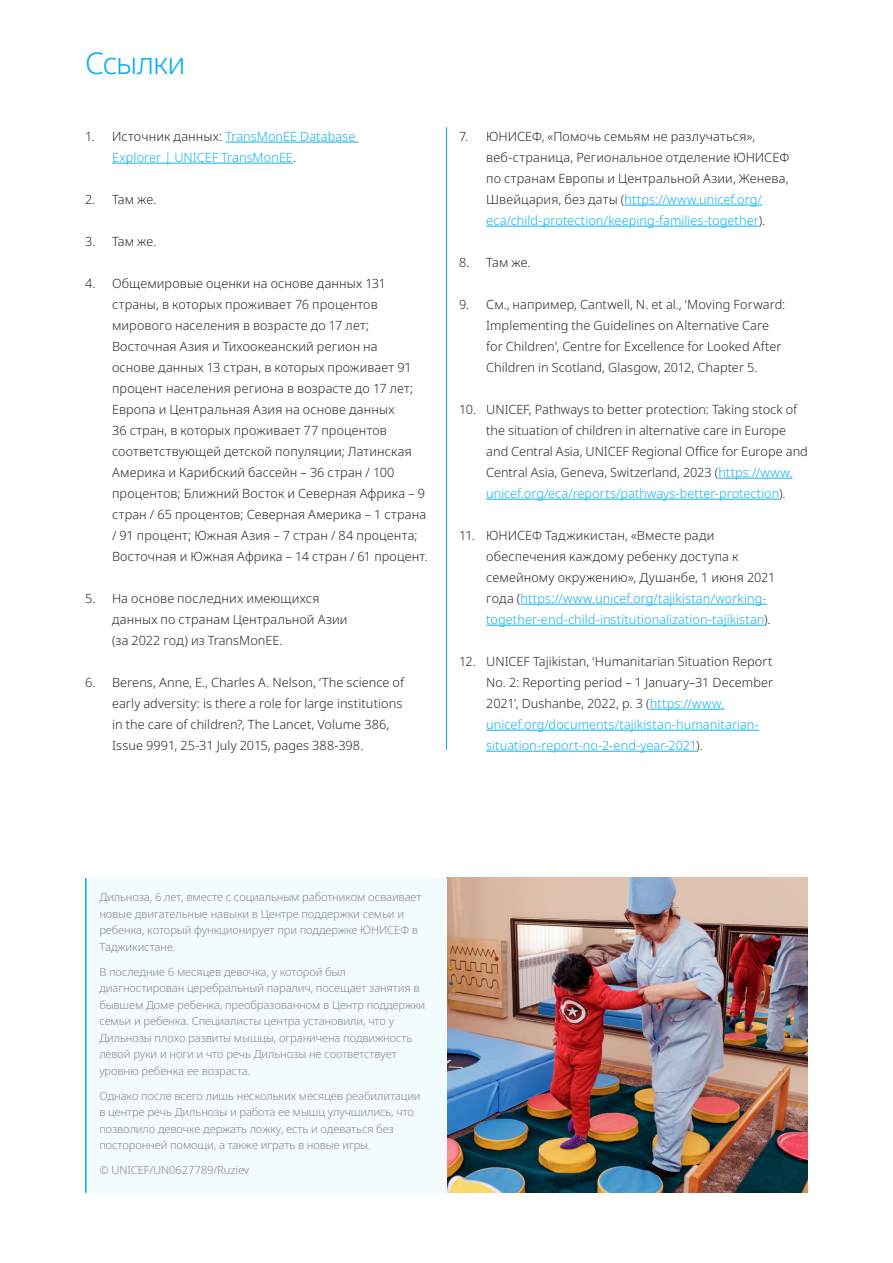
<style>
.page{position:relative;width:893px;height:1263px;background:#fff}
.page>*{position:absolute;margin:0;border:0;box-sizing:border-box;transform-origin:0 0}
.t1{font:30px "Noto Sans";letter-spacing:-.035em;color:#00aeef}
.t2{font:12.75px/21px "Noto Sans";letter-spacing:.005em;color:#282827}
.t3{font:12.75px/21px "Noto Sans";letter-spacing:.005em;color:#0db2f0}
.t4{font:11.25px/16.5px "Noto Sans";letter-spacing:-.01em;color:#878787}
.s1{color:#282827}
.s2{color:#0db2f0}
</style>
<div class="page">
<hr style="left:225px;top:142px;width:133px;height:1px;background:#0db2f0">
<hr style="left:112px;top:163px;width:181px;height:1px;background:#0db2f0">
<hr style="left:624px;top:205px;width:138px;height:1px;background:#0db2f0">
<hr style="left:486px;top:226px;width:273px;height:1px;background:#0db2f0">
<hr style="left:718px;top:478px;width:75px;height:1px;background:#0db2f0">
<hr style="left:486px;top:499px;width:293px;height:1px;background:#0db2f0">
<hr style="left:520px;top:604px;width:247px;height:1px;background:#0db2f0">
<hr style="left:486px;top:625px;width:278px;height:1px;background:#0db2f0">
<hr style="left:650px;top:709px;width:74px;height:1px;background:#0db2f0">
<hr style="left:486px;top:730px;width:273px;height:1px;background:#0db2f0">
<hr style="left:486px;top:751px;width:210px;height:1px;background:#0db2f0">
<hr style="left:446px;top:127px;width:1px;height:623px;background:#00aeef">
<img style="left:446px;top:878px;width:362px;height:315px">
<div style="left:87px;top:878px;width:359px;height:315px;background:#f2fbfe"></div>
<hr style="left:85px;top:878px;width:2px;height:315px;background:#00aeef">
<h1 class="t1" style="left:85px;top:42px;width:102px">Ссылки</h1>
<p class="t3" style="left:112px;top:126px;width:245px;text-indent:-27px"><span class="s1">1. Источник данных:</span> TransMonEE Database<br>Explorer | UNICEF TransMonEE<span class="s1">.</span></p>
<p class="t2" style="left:85px;top:189px;width:73px">2. Там же.</p>
<p class="t2" style="left:85px;top:231px;width:73px">3. Там же.</p>
<p class="t2" style="left:112px;top:273px;width:317px;text-indent:-27px">4. Общемировые оценки на основе данных 131 страны, в которых проживает 76 процентов мирового населения в возрасте до 17 лет; Восточная Азия и Тихоокеанский регион на<br>основе данных 13 стран, в которых проживает 91 процент населения региона в возрасте до 17 лет; Европа и Центральная Азия на основе данных<br>36 стран, в которых проживает 77 процентов соответствующей детской популяции; Латинская Америка и Карибский бассейн – 36 стран / 100 процентов; Ближний Восток и Северная Африка – 9 стран / 65 процентов; Северная Америка – 1 страна / 91 процент; Южная Азия – 7 стран / 84 процента; Восточная и Южная Африка – 14 стран / 61 процент.</p>
<p class="t2" style="left:112px;top:588px;width:237px;text-indent:-27px">5. На основе последних имеющихся данных по странам Центральной Азии (за 2022 год) из TransMonEE.</p>
<p class="t2" style="left:112px;top:672px;width:294px;text-indent:-27px">6. Berens, Anne, E., Charles A. Nelson, ‘The science of early adversity: is there a role for large institutions in the care of children?, The Lancet, Volume 386, Issue 9991, 25-31 July 2015, pages 388-398.</p>
<p class="t2" style="left:486px;top:126px;width:305px;text-indent:-27px">7. ЮНИСЕФ, «Помочь семьям не разлучаться», веб-страница, Региональное отделение ЮНИСЕФ по странам Европы и Центральной Азии, Женева, Швейцария, без даты (<span class="s2">https://www.unicef.org/ eca/child-protection/keeping-families-together</span>).</p>
<p class="t2" style="left:459px;top:252px;width:73px">8. Там же.</p>
<p class="t2" style="left:486px;top:294px;width:301px;text-indent:-27px">9. См., например, Cantwell, N. et al., ‘Moving Forward:<br>Implementing the Guidelines on Alternative Care for Children’, Centre for Excellence for Looked After Children in Scotland, Glasgow, 2012, Chapter 5.</p>
<p class="t2" style="left:486px;top:399px;width:323px;text-indent:-27px">10. UNICEF, Pathways to better protection: Taking stock of the situation of children in alternative care in Europe and Central Asia, UNICEF Regional Office for Europe and Central Asia, Geneva, Switzerland, 2023 (<span class="s2">https://www. unicef.org/eca/reports/pathways-better-protection</span>).</p>
<p class="t2" style="left:486px;top:525px;width:291px;text-indent:-27px">11. ЮНИСЕФ Таджикистан, «Вместе ради обеспечения каждому ребенку доступа к семейному окружению», Душанбе, 1 июня 2021 года (<span class="s2">https://www.unicef.org/tajikistan/working&shy;together-end-child-institutionalization-tajikistan</span>).</p>
<p class="t2" style="left:486px;top:651px;width:288px;text-indent:-27px">12. UNICEF Tajikistan, ‘Humanitarian Situation Report No. 2: Reporting period – 1 January–31 December 2021’, Dushanbe, 2022, p. 3 (<span class="s2">https://www. unicef.org/documents/tajikistan-humanitarian&shy;situation-report-no-2-end-year-2021</span>).</p>
<p class="t4" style="left:99px;top:889px;width:324px">Дильноза, 6 лет, вместе с социальным работником осваивает новые двигательные навыки в Центре поддержки семьи и ребенка, который функционирует при поддержке ЮНИСЕФ в Таджикистане.</p>
<p class="t4" style="left:99px;top:964px;width:327px">В последние 6 месяцев девочка, у которой был диагностирован церебральный паралич, посещает занятия в бывшем Доме ребенка, преобразованном в Центр поддержки семьи и ребенка. Специалисты центра установили, что у Дильнозы плохо развиты мышцы, ограничена подвижность левой руки и ноги и что речь Дильнозы не соответствует уровню ребенка ее возраста.</p>
<p class="t4" style="left:99px;top:1088px;width:323px">Однако после всего лишь нескольких месяцев реабилитации в центре речь Дильнозы и работа ее мышц улучшились, что позволило девочке держать ложку, есть и одеваться без посторонней помощи, а также играть в новые игры.</p>
<p class="t4" style="left:99px;top:1162px;width:151px">© UNICEF/UN0627789/Ruziev</p>
</div>
